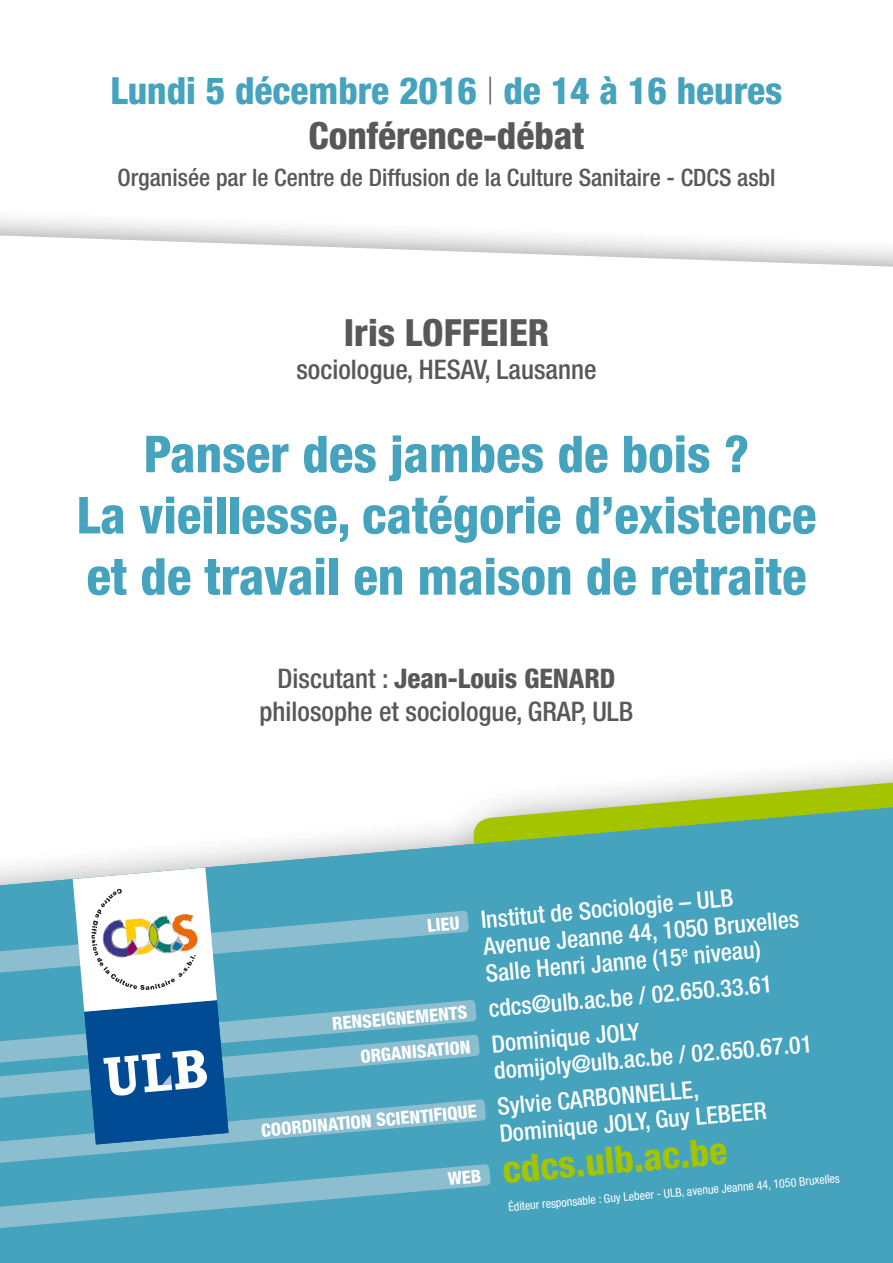
<style>
.page{position:relative;width:893px;height:1263px;background:#fff}
.page>*{position:absolute;margin:0;border:0;box-sizing:border-box;transform-origin:0 0}
.t1{font:800 condensed 51px/61.2px "Helvetica Neue";color:#46a3bd;text-align:center}
.t2{font:800 condensed 37.5px/45px "Helvetica Neue";color:#46a3bd;text-align:center}
.t3{font:800 condensed 37.5px "Helvetica Neue";color:#a4c400}
.t4{font:800 condensed 37.5px "Helvetica Neue";color:#58585a}
.t5{font:500 condensed 27px/32.4px "Helvetica Neue";color:#58585a;text-align:center}
.t6{font:500 condensed 24px/27px "Helvetica Neue";color:#fff}
.t7{font:500 condensed 24px "Helvetica Neue";color:#58585a}
.t8{font:800 condensed 18px/35px "Helvetica Neue";color:#fff;text-align:right}
.t9{font:condensed 12px "Helvetica Neue";color:#fff}
.s1{font-weight:100;color:#58585a}
.s2{color:#58585a}
.s3{font-weight:800}
</style>
<div class="page">
<svg style="left:0;top:228px;width:893px;height:39px"></svg>
<svg style="left:509px;top:775px;width:384px;height:27px"></svg>
<svg style="left:0;top:802px;width:893px;height:461px;fill:#46a3bd"></svg>
<svg style="left:0;top:867px;width:491px;height:362px"></svg>
<h2 class="t2" style="left:110px;top:67px;width:673px">Lundi 5 décembre 2016 <span class="s1">|</span> de 14 à 16 heures<br><span class="s2">Conférence-débat</span></h2>
<p class="t7" style="left:118px;top:163px;width:659px">Organisée par le Centre de Diffusion de la Culture Sanitaire - CDCS asbl</p>
<h2 class="t4" style="left:344px;top:310px;width:207px">Iris Loffeier</h2>
<p class="t5" style="left:296px;top:352px;width:302px">sociologue, HESAV, Lausanne</p>
<h1 class="t1" style="left:77px;top:423px;width:741px">Panser des jambes de bois ?<br>La vieillesse, catégorie d’existence et de travail en maison de retraite</h1>
<p class="t5" style="left:260px;top:662px;width:375px">Discutant : <span class="s3">Jean-Louis Genard </span>philosophe et sociologue, GRAP, ULB</p>
<p class="t6" style="left:480px;top:906px;width:318px;rotate:-5deg">Institut de Sociologie – ULB<br>Avenue Jeanne 44, 1050 Bruxelles<br>Salle Henri Janne (15<sup>e</sup> niveau)</p>
<p class="t8" style="left:426px;top:908px;width:34px;rotate:-5deg">Lieu</p>
<p class="t6" style="left:487px;top:991px;width:286px;line-height:35.5px;rotate:-5deg">cdcs@ulb.ac.be / 02.650.33.61<br>Dominique Jol y</p>
<p class="t8" style="left:331px;top:1006px;width:137px;rotate:-5deg">Renseig nements<br>Organisation</p>
<p class="t6" style="left:493px;top:1053px;width:321px;line-height:35.5px;rotate:-5deg">domijoly@ulb.ac.be / 02.650.67.01<br>Sylvie CARBONNELLE,</p>
<p class="t6" style="left:498px;top:1119px;width:269px;rotate:-5deg">Dominique JOLY, Guy LEBEER</p>
<h2 class="t3" style="left:501px;top:1147px;width:227px;rotate:-5deg">cdcs.ulb.ac.be</h2>
<p class="t8" style="left:311px;top:1108px;width:158px;rotate:-5deg">INAT ION SCIENT IFIQUE</p>
<p class="t8" style="left:260px;top:1112px;width:21px;rotate:-5deg">COORD</p>
<p class="t9" style="left:508px;top:1200px;width:334px;rotate:-5deg">Éditeur responsable : Guy Lebeer - ULB, avenue Jeanne 44, 1050 Bruxelles</p>
</div>
